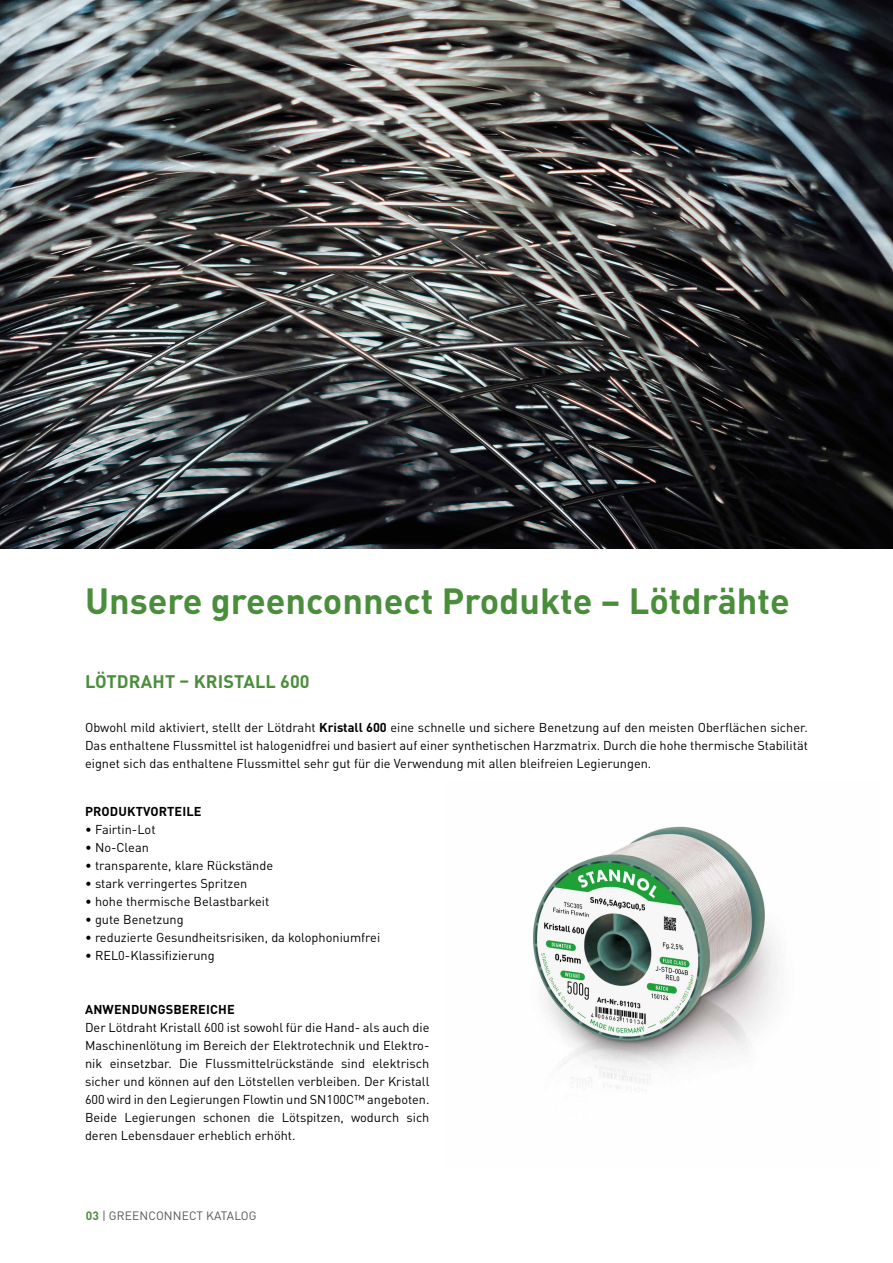
<style>
.page{position:relative;width:893px;height:1263px;background:#fff}
.page>*{position:absolute;margin:0;border:0;box-sizing:border-box;transform-origin:0 0}
.t1{font:700 36px "DIN Pro";color:#4a8e3c}
.t2{font:700 18px "DIN Pro";letter-spacing:.01em;color:#4a8e3c}
.t3{font:12.75px/18px "DIN Pro";color:#000;text-align:justify}
.t4{font:700 12.75px "DIN Pro";letter-spacing:.01em;color:#000}
.t5{font:12px "DIN Pro";letter-spacing:.01em;color:#575756}
.s1{font-weight:700}
.s2{font-weight:700;color:#4a8e3c}
</style>
<div class="page">
<img style="left:533px;top:826px;width:245px;height:263px">
<img style="left:0;top:0;width:893px;height:549px">
<h1 class="t1" style="left:85px;top:571px;width:706px">Unsere greenconnect Produkte – Lötdrähte</h1>
<h2 class="t2" style="left:85px;top:666px;width:226px">LÖTDRAHT – KRISTALL 600</h2>
<p class="t3" style="left:85px;top:717px;width:724px">Obwohl mild aktiviert, stellt der Lötdraht <span class="s1">Kristall 600</span> eine schnelle und sichere Benetzung auf den meisten Oberflächen sicher.<br>Das enthaltene Flussmittel ist halogenidfrei und basiert auf einer synthetischen Harzmatrix. Durch die hohe thermische Stabilität eignet sich das enthaltene Flussmittel sehr gut für die Verwendung mit allen bleifreien Legierungen.</p>
<p class="t4" style="left:85px;top:800px;width:118px">PRODUKTVORTEILE</p>
<p class="t3" style="left:85px;top:819px;width:72px">• Fairtin-Lot</p>
<p class="t3" style="left:85px;top:837px;width:65px">• No-Clean</p>
<p class="t3" style="left:85px;top:855px;width:190px">• transparente, klare Rückstände</p>
<p class="t3" style="left:85px;top:873px;width:164px">• stark verringertes Spritzen</p>
<p class="t3" style="left:85px;top:891px;width:186px">• hohe thermische Belastbarkeit</p>
<p class="t3" style="left:85px;top:909px;width:100px">• gute Benetzung</p>
<p class="t3" style="left:85px;top:927px;width:297px">• reduzierte Gesundheitsrisiken, da kolophoniumfrei</p>
<p class="t3" style="left:85px;top:945px;width:131px">• REL0-Klassifizierung</p>
<p class="t4" style="left:85px;top:998px;width:151px">ANWENDUNGSBEREICHE</p>
<p class="t3" style="left:85px;top:1017px;width:346px">Der Lötdraht Kristall 600 ist sowohl für die Hand- als auch die Maschinenlötung im Bereich der Elektrotechnik und Elektro&shy;nik einsetzbar. Die Flussmittelrückstände sind elektrisch sicher und können auf den Lötstellen verbleiben. Der Kristall 600 wird in den Legierungen Flowtin und SN100C™ angeboten.<br>Beide Legierungen schonen die Lötspitzen, wodurch sich deren Lebensdauer erheblich erhöht.</p>
<p class="t5" style="left:86px;top:1206px;width:172px"><span class="s2">03</span> | GREENCONNECT KATALOG</p>
</div>
